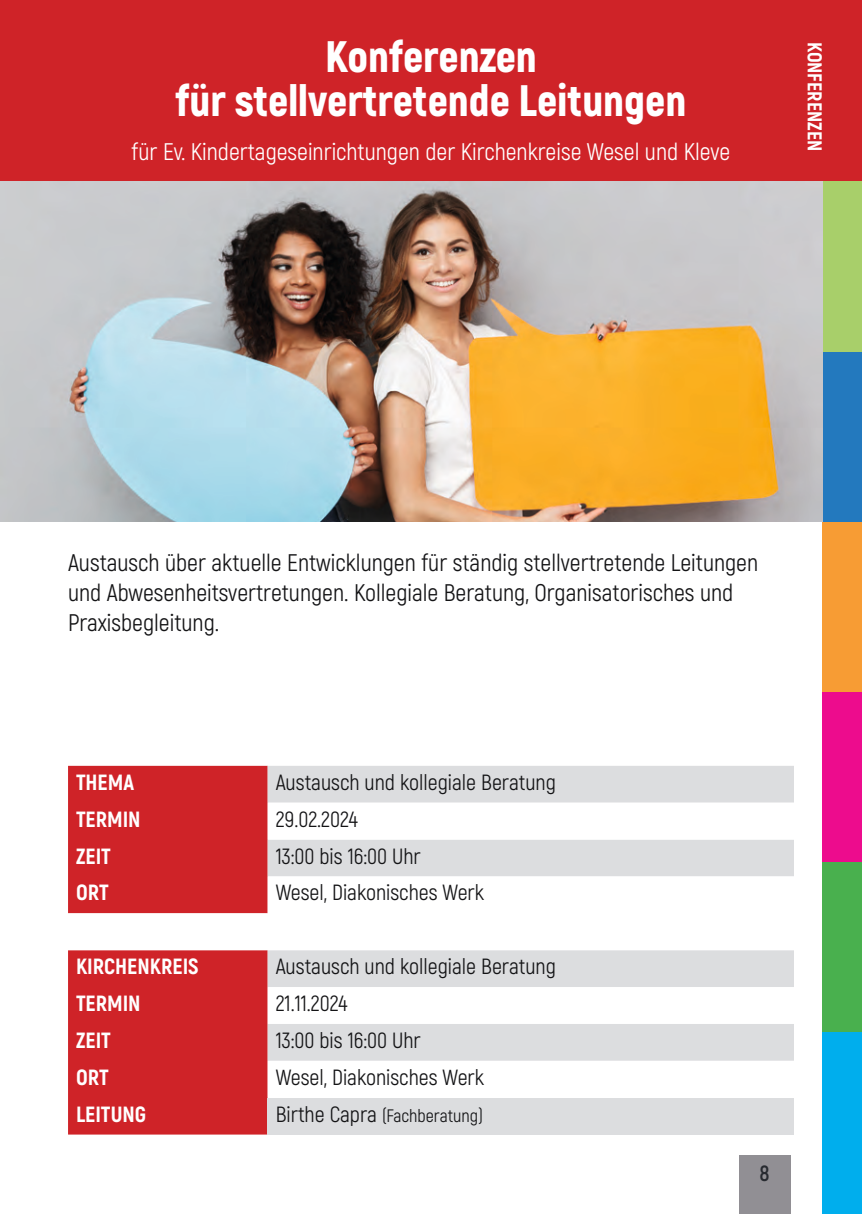
<style>
.page{position:relative;width:862px;height:1214px;background:#fff}
.page>*{position:absolute;margin:0;border:0;box-sizing:border-box;transform-origin:0 0}
.t1{font:900 44px/44px "Akrobat";color:#fff;text-align:center}
.t2{font:24px/30px "Akrobat";color:#141416}
.t3{font:24px "Akrobat";color:#fff}
.t4{font:22px "Akrobat";color:#141416}
.t5{font:800 22px "Akrobat";color:#fff}
.t6{font:700 22px "Akrobat";color:#272a30}
.t7{font:800 20px "Akrobat";color:#fff}
.t8{font:18px "Akrobat";color:#141416}
.s1{font-size:22px}
</style>
<div class="page">
<div style="left:738px;top:1155px;width:52px;height:58px;background:#918f94"></div>
<div style="left:822px;top:522px;width:40px;height:170px;background:#f79c34"></div>
<div style="left:0;top:0;width:862px;height:181px;background:#cf2328"></div>
<div style="left:822px;top:351px;width:40px;height:171px;background:#2379be"></div>
<div style="left:822px;top:692px;width:40px;height:170px;background:#ed0c8d"></div>
<div style="left:822px;top:862px;width:40px;height:170px;background:#49b04e"></div>
<div style="left:822px;top:181px;width:40px;height:170px;background:#a8cf6a"></div>
<div style="left:822px;top:1032px;width:40px;height:181px;background:#00aeed"></div>
<img style="left:0;top:181px;width:822px;height:341px">
<div style="left:68px;top:765px;width:200px;height:369px;background:#cf2328"></div>
<div style="left:268px;top:766px;width:526px;height:36px;background:#dcdddf"></div>
<svg style="left:68px;top:802px;width:726px;height:148px"></svg>
<svg style="left:268px;top:876px;width:526px;height:185px"></svg>
<div style="left:268px;top:1097px;width:526px;height:37px;background:#dcdddf"></div>
<h1 class="t1" style="left:176px;top:36px;width:512px">Konferenzen<br>für stellvertretende Leitungen</h1>
<p class="t3" style="left:132px;top:137px;width:600px">für Ev. Kindertageseinrichtungen der Kirchenkreise Wesel und Kleve</p>
<p class="t7" style="left:826px;top:41px;width:111px;rotate:90deg">KONFERENZEN</p>
<p class="t2" style="left:68px;top:548px;width:691px">Austausch über aktuelle Entwicklungen für ständig stellvertretende Leitungen und Abwesenheitsvertretungen. Kollegiale Beratung, Organisatorisches und<br>Praxisbegleitung.</p>
<p class="t5" style="left:76px;top:769px;width:60px">THEMA</p>
<p class="t4" style="left:276px;top:769px;width:282px">Austausch und kollegiale Beratung</p>
<p class="t5" style="left:76px;top:806px;width:66px">TERMIN</p>
<p class="t4" style="left:276px;top:805px;width:84px">29.02.2024</p>
<p class="t5" style="left:76px;top:842px;width:36px">ZEIT</p>
<p class="t4" style="left:276px;top:842px;width:147px">13:00 bis 16:00 Uhr</p>
<p class="t5" style="left:76px;top:879px;width:34px">ORT</p>
<p class="t4" style="left:276px;top:879px;width:210px">Wesel, Diakonisches Werk</p>
<p class="t5" style="left:76px;top:953px;width:124px">KIRCHENKREIS</p>
<p class="t4" style="left:276px;top:953px;width:282px">Austausch und kollegiale Beratung</p>
<p class="t5" style="left:76px;top:990px;width:66px">TERMIN</p>
<p class="t4" style="left:276px;top:990px;width:73px">21.11.2024</p>
<p class="t5" style="left:76px;top:1027px;width:36px">ZEIT</p>
<p class="t4" style="left:276px;top:1027px;width:147px">13:00 bis 16:00 Uhr</p>
<p class="t5" style="left:76px;top:1063px;width:34px">ORT</p>
<p class="t4" style="left:276px;top:1063px;width:210px">Wesel, Diakonisches Werk</p>
<p class="t5" style="left:76px;top:1100px;width:72px">LEITUNG</p>
<p class="t8" style="left:276px;top:1104px;width:209px"><span class="s1">Birthe Capra</span> (Fachberatung)</p>
<p class="t6" style="left:759px;top:1160px;width:12px">8</p>
</div>
